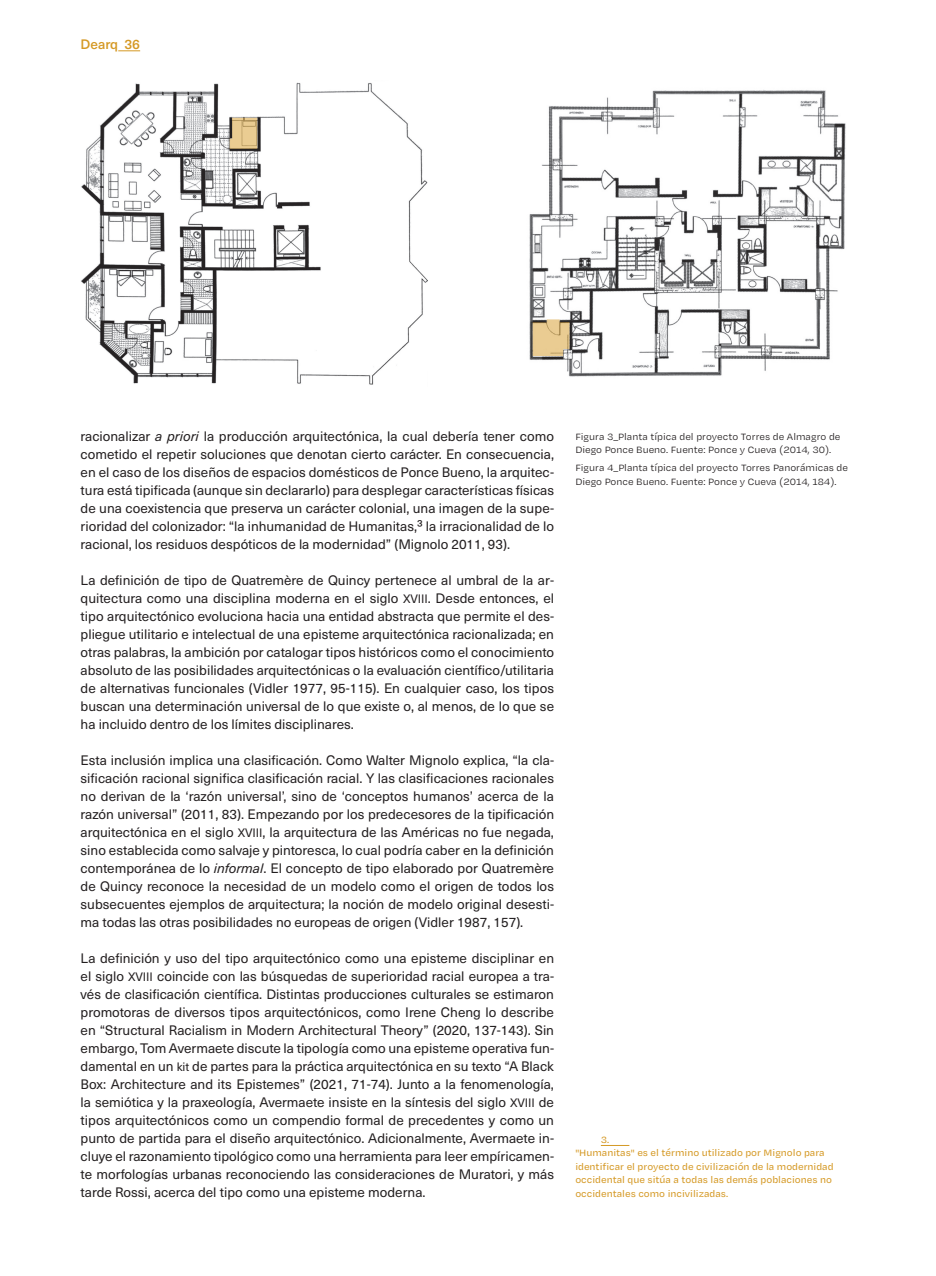
<style>
.page{position:relative;width:936px;height:1276px;background:#fff}
.page>*{position:absolute;margin:0;border:0;box-sizing:border-box;transform-origin:0 0}
.Cuerpo{font:13.5px/18px "Neue Haas Unica W1 G";color:#231f20;text-align:justify}
.t1{font:500 13.5px "Neue Haas Unica W1 G";color:#d59925}
.Pie_de_imágenes{font:10.5px/13.5px "Degular Text";color:#231f20}
.Pie_de_página{font:500 10.5px/13.5px "Degular Text";color:#d59925}
.s1{font-style:italic}
.s2{font-size:12px}
</style>
<div class="page">
<img style="left:529px;top:90px;width:317px;height:287px">
<img style="left:81px;top:82px;width:346px;height:303px">
<svg style="left:230px;top:118px;width:27px;height:31px"></svg>
<svg style="left:532px;top:319px;width:37px;height:37px"></svg>
<svg style="left:601px;top:1145px;width:28px;height:1px"></svg>
<svg style="left:118px;top:50px;width:22px;height:1px"></svg>
<p class="t1" style="left:81px;top:35px;width:61px">Dearq 36</p>
<p class="Cuerpo" style="left:81px;top:426px;width:475px">racionalizar <span class="s1">a priori</span> la producción arquitectónica, la cual debería tener como cometido el repetir soluciones que denotan cierto carácter. En consecuencia, en el caso de los diseños de espacios domésticos de Ponce Bueno, la arquitec&shy;tura está tipificada (aunque sin declararlo) para desplegar características físicas de una coexistencia que preserva un carácter colonial, una imagen de la supe&shy;rioridad del colonizador: “la inhumanidad de Humanitas,³ la irracionalidad de lo racional, los residuos despóticos de la modernidad” (Mignolo 2011, 93).</p>
<p class="Cuerpo" style="left:81px;top:570px;width:475px">La definición de tipo de Quatremère de Quincy pertenece al umbral de la ar&shy;quitectura como una disciplina moderna en el siglo <span class="s2">XVIII</span>. Desde entonces, el tipo arquitectónico evoluciona hacia una entidad abstracta que permite el des&shy;pliegue utilitario e intelectual de una episteme arquitectónica racionalizada; en otras palabras, la ambición por catalogar tipos históricos como el conocimiento absoluto de las posibilidades arquitectónicas o la evaluación científico/utilitaria de alternativas funcionales (Vidler 1977, 95-115). En cualquier caso, los tipos buscan una determinación universal de lo que existe o, al menos, de lo que se ha incluido dentro de los límites disciplinares.</p>
<p class="Cuerpo" style="left:81px;top:750px;width:475px">Esta inclusión implica una clasificación. Como Walter Mignolo explica, “la cla&shy;sificación racional significa clasificación racial. Y las clasificaciones racionales no derivan de la ‘razón universal’, sino de ‘conceptos humanos’ acerca de la razón universal” (2011, 83). Empezando por los predecesores de la tipificación arquitectónica en el siglo <span class="s2">XVIII</span>, la arquitectura de las Américas no fue negada, sino establecida como salvaje y pintoresca, lo cual podría caber en la definición contemporánea de lo <span class="s1">informal</span>. El concepto de tipo elaborado por Quatremère de Quincy reconoce la necesidad de un modelo como el origen de todos los subsecuentes ejemplos de arquitectura; la noción de modelo original desesti&shy;ma todas las otras posibilidades no europeas de origen (Vidler 1987, 157).</p>
<p class="Cuerpo" style="left:81px;top:948px;width:475px">La definición y uso del tipo arquitectónico como una episteme disciplinar en el siglo <span class="s2">XVIII</span> coincide con las búsquedas de superioridad racial europea a tra&shy;vés de clasificación científica. Distintas producciones culturales se estimaron promotoras de diversos tipos arquitectónicos, como Irene Cheng lo describe en “Structural Racialism in Modern Architectural Theory” (2020, 137-143). Sin embargo, Tom Avermaete discute la tipología como una episteme operativa fun&shy;damental en un <span class="s2">kit</span> de partes para la práctica arquitectónica en su texto “A Black Box: Architecture and its Epistemes” (2021, 71-74). Junto a la fenomenología, la semiótica y la praxeología, Avermaete insiste en la síntesis del siglo <span class="s2">XVIII</span> de tipos arquitectónicos como un compendio formal de precedentes y como un punto de partida para el diseño arquitectónico. Adicionalmente, Avermaete in&shy;cluye el razonamiento tipológico como una herramienta para leer empíricamen&shy;te morfologías urbanas reconociendo las consideraciones de Muratori, y más tarde Rossi, acerca del tipo como una episteme moderna.</p>
<p class="Pie_de_imágenes" style="left:575px;top:429px;width:266px">Figura 3_Planta típica del proyecto Torres de Almagro de<br>Diego Ponce Bueno. Fuente: Ponce y Cueva (2014, 30).</p>
<p class="Pie_de_imágenes" style="left:575px;top:460px;width:274px">Figura 4_Planta típica del proyecto Torres Panorámicas de<br>Diego Ponce Bueno. Fuente: Ponce y Cueva (2014, 184).</p>
<p class="Pie_de_página" style="left:601px;top:1132px;width:10px">3.</p>
<p class="Pie_de_página" style="left:575px;top:1146px;width:260px">"Humanitas" es el término utilizado por Mignolo para identificar el proyecto de civilización de la modernidad occidental que sitúa a todas las demás poblaciones no occidentales como incivilizadas.</p>
</div>
